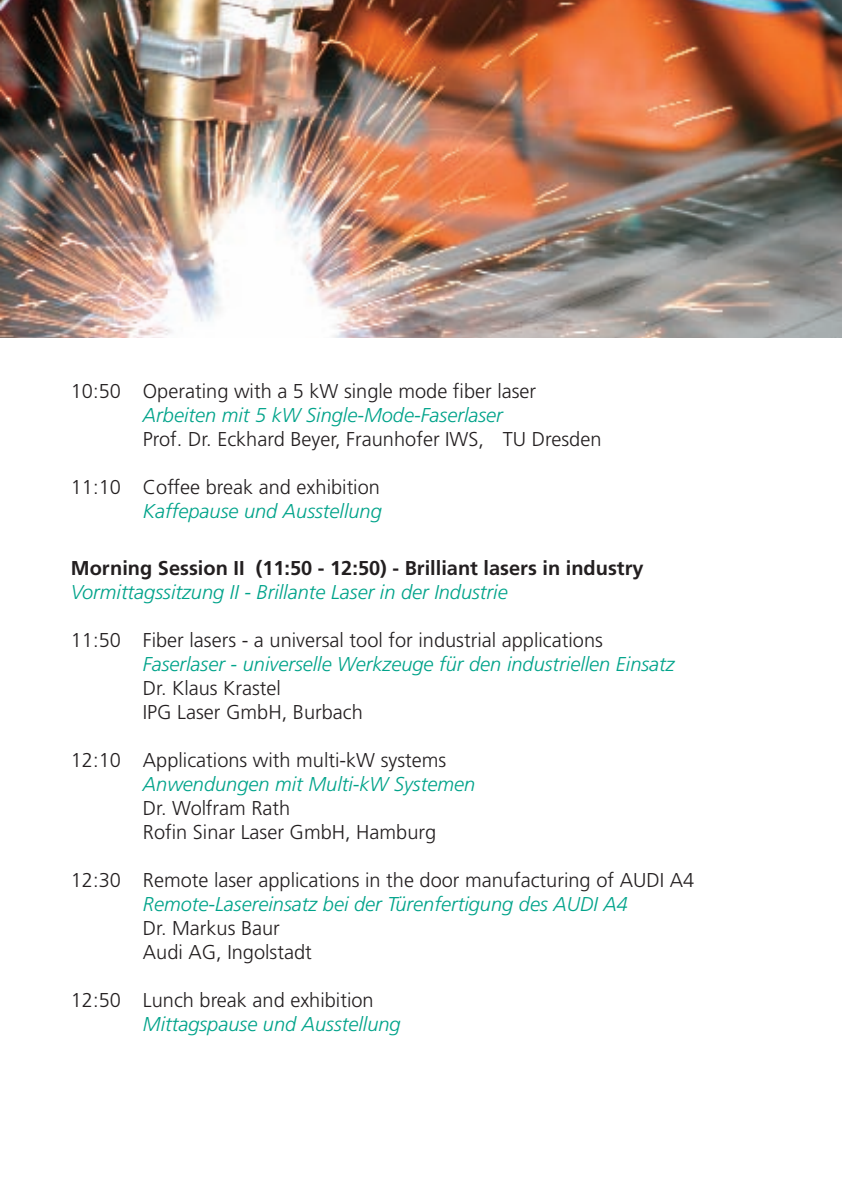
<style>
.page{position:relative;width:842px;height:1191px;background:#fff}
.page>*{position:absolute;margin:0;border:0;box-sizing:border-box;transform-origin:0 0}
.t1{font:300 20px/24px "Frutiger LT Com";color:#231f20}
.t2{font:italic 300 20px "Frutiger LT Com";color:#00a38a}
.t3{font:700 20px "Frutiger LT Com";color:#231f20}
</style>
<div class="page">
<img style="left:0;top:0;width:842px;height:337px">
<p class="t1" style="left:71px;top:379px;width:467px">10:50 Operating with a 5 kW single mode fiber laser</p>
<p class="t2" style="left:143px;top:403px;width:361px">Arbeiten mit 5 kW Single-Mode-Faserlaser</p>
<p class="t1" style="left:143px;top:427px;width:460px">Prof. Dr. Eckhard Beyer, Fraunhofer IWS, TU Dresden</p>
<p class="t1" style="left:71px;top:475px;width:311px">11:10 Coffee break and exhibition</p>
<p class="t2" style="left:143px;top:499px;width:240px">Kaffepause und Ausstellung</p>
<p class="t3" style="left:71px;top:556px;width:574px">Morning Session II (11:50 - 12:50) - Brilliant lasers in industry</p>
<p class="t2" style="left:71px;top:580px;width:438px">Vormittagssitzung II - Brillante Laser in der Industrie</p>
<p class="t1" style="left:71px;top:628px;width:534px">11:50 Fiber lasers - a universal tool for industrial applications</p>
<p class="t2" style="left:143px;top:652px;width:533px">Faserlaser - universelle Werkzeuge für den industriellen Einsatz</p>
<p class="t1" style="left:143px;top:676px;width:222px">Dr. Klaus Krastel<br>IPG Laser GmbH, Burbach</p>
<p class="t1" style="left:71px;top:748px;width:377px">12:10 Applications with multi-kW systems</p>
<p class="t2" style="left:143px;top:772px;width:334px">Anwendungen mit Multi-kW Systemen</p>
<p class="t1" style="left:143px;top:796px;width:295px">Dr. Wolfram Rath<br>Rofin Sinar Laser GmbH, Hamburg</p>
<p class="t1" style="left:71px;top:868px;width:625px">12:30 Remote laser applications in the door manufacturing of AUDI A4</p>
<p class="t2" style="left:143px;top:892px;width:486px">Remote-Lasereinsatz bei der Türenfertigung des AUDI A4</p>
<p class="t1" style="left:143px;top:916px;width:170px">Dr. Markus Baur<br>Audi AG, Ingolstadt</p>
<p class="t1" style="left:71px;top:988px;width:304px">12:50 Lunch break and exhibition</p>
<p class="t2" style="left:143px;top:1012px;width:259px">Mittagspause und Ausstellung</p>
</div>
